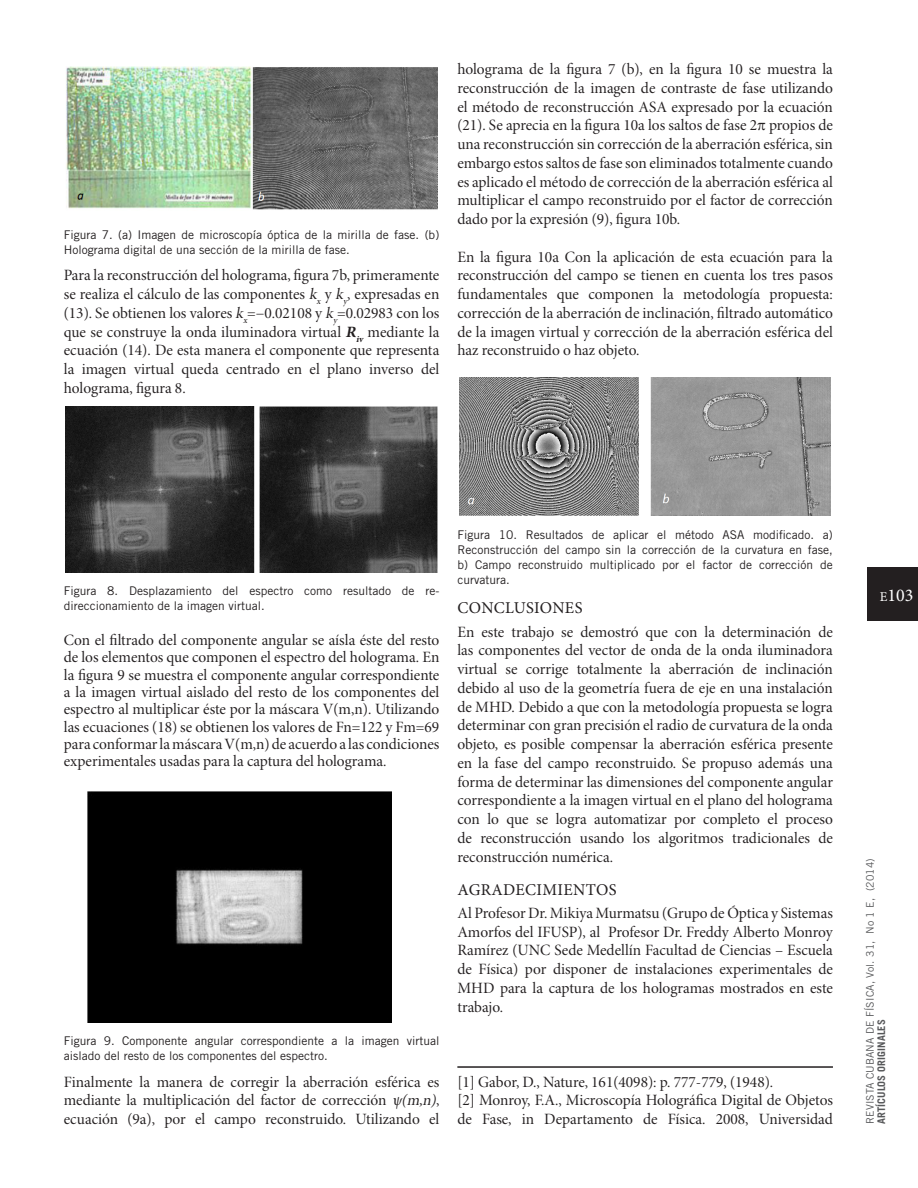
<style>
.page{position:relative;width:918px;height:1188px;background:#fff}
.page>*{position:absolute;margin:0;border:0;box-sizing:border-box;transform-origin:0 0}
.t1{font:18px "Minion Pro";color:#fff}
.SUBTÍTULO{font:16.5px "Minion Pro";letter-spacing:.02em;color:#231f20}
.TEXTO{font:15.75px/18.8px "Minion Pro Subh";color:#231f20;text-align:justify}
.PIE_DE_FOTO{font:15.75px/17.4px "Minion Pro Subh";color:#231f20;text-align:justify}
.PIE_DE_FOTO-2{font:12px/15px "Trade Gothic LT Std";color:#231f20}
.t2{font:10.5px "Trade Gothic LT";letter-spacing:.01em;color:#57585a}
.t3{font:700 10.5px "Trade Gothic LT";letter-spacing:.01em;color:#57585a}
.s1{font-style:italic}
.s2{font-family:"Minion Pro";font-weight:700;font-style:italic}
.s3{font-size:13.5px}
</style>
<div class="page">
<div style="left:867px;top:567px;width:51px;height:54px;background:#231f20"></div>
<img style="left:66px;top:67px;width:371px;height:143px">
<img style="left:66px;top:406px;width:371px;height:167px">
<img style="left:88px;top:791px;width:303px;height:231px">
<img style="left:460px;top:378px;width:370px;height:138px">
<hr style="left:457px;top:1066px;width:376px;height:2px;background:#231f20">
<p class="PIE_DE_FOTO-2" style="left:64px;top:227px;width:377px">Figura 7. (a) Imagen de microscopía óptica de la mirilla de fase. (b)<br>Holograma digital de una sección de la mirilla de fase.</p>
<p class="TEXTO" style="left:64px;top:266px;width:377px">Para la reconstrucción del holograma, figura 7b, primeramente se realiza el cálculo de las componentes <span class="s1">k</span><sub>x</sub> y <span class="s1">k</span><sub>y</sub>, expresadas en (13). Se obtienen los valores <span class="s1">k</span><sub>x</sub>=−0.02108 y <span class="s1">k</span><sub>y</sub>=0.02983 con los que se construye la onda iluminadora virtual <span class="s2">R</span><sub>iv</sub> mediante la ecuación (14). De esta manera el componente que representa la imagen virtual queda centrado en el plano inverso del holograma, figura 8.</p>
<p class="TEXTO" style="left:457px;top:60px;width:377px">holograma de la figura 7 (b), en la figura 10 se muestra la reconstrucción de la imagen de contraste de fase utilizando el método de reconstrucción ASA expresado por la ecuación (21). Se aprecia en la figura 10a los saltos de fase 2 propios de una reconstrucción sin corrección de la aberración esférica, sin embargo estos saltos de fase son eliminados totalmente cuando es aplicado el método de corrección de la aberración esférica al multiplicar el campo reconstruido por el factor de corrección dado por la expresión (9), figura 10b.</p>
<p class="TEXTO" style="left:457px;top:248px;width:377px">En la figura 10a Con la aplicación de esta ecuación para la reconstrucción del campo se tienen en cuenta los tres pasos fundamentales que componen la metodología propuesta: corrección de la aberración de inclinación, filtrado automático de la imagen virtual y corrección de la aberración esférica del haz reconstruido o haz objeto.</p>
<p class="PIE_DE_FOTO-2" style="left:64px;top:583px;width:377px">Figura 8. Desplazamiento del espectro como resultado de re&shy;direccionamiento de la imagen virtual.</p>
<p class="PIE_DE_FOTO" style="left:64px;top:632px;width:377px">Con el filtrado del componente angular se aísla éste del resto de los elementos que componen el espectro del holograma. En la figura 9 se muestra el componente angular correspondiente a la imagen virtual aislado del resto de los componentes del espectro al multiplicar éste por la máscara V(m,n). Utilizando las ecuaciones (18) se obtienen los valores de Fn=122 y Fm=69 para conformar la máscara V(m,n) de acuerdo a las condiciones experimentales usadas para la captura del holograma.</p>
<p class="PIE_DE_FOTO-2" style="left:64px;top:1033px;width:377px">Figura 9. Componente angular correspondiente a la imagen virtual aislado del resto de los componentes del espectro.</p>
<p class="TEXTO" style="left:64px;top:1073px;width:377px">Finalmente la manera de corregir la aberración esférica es mediante la multiplicación del factor de corrección <span class="s1">ψ(m,n)</span>, ecuación (9a), por el campo reconstruido. Utilizando el</p>
<p class="PIE_DE_FOTO-2" style="left:457px;top:527px;width:377px;text-align:justify">Figura 10. Resultados de aplicar el método ASA modificado. a)<br>Reconstrucción del campo sin la corrección de la curvatura en fase, b) Campo reconstruido multiplicado por el factor de corrección de curvatura.</p>
<p class="SUBTÍTULO" style="left:457px;top:597px;width:127px">CONCLUSIONES</p>
<p class="TEXTO" style="left:457px;top:623px;width:377px">En este trabajo se demostró que con la determinación de las componentes del vector de onda de la onda iluminadora virtual se corrige totalmente la aberración de inclinación debido al uso de la geometría fuera de eje en una instalación de MHD. Debido a que con la metodología propuesta se logra determinar con gran precisión el radio de curvatura de la onda objeto, es posible compensar la aberración esférica presente en la fase del campo reconstruido. Se propuso además una forma de determinar las dimensiones del componente angular correspondiente a la imagen virtual en el plano del holograma con lo que se logra automatizar por completo el proceso de reconstrucción usando los algoritmos tradicionales de reconstrucción numérica.</p>
<p class="SUBTÍTULO" style="left:457px;top:878px;width:161px">AGRADECIMIENTOS</p>
<p class="TEXTO" style="left:457px;top:904px;width:377px">Al Profesor Dr. Mikiya Murmatsu (Grupo de Óptica y Sistemas Amorfos del IFUSP), al Profesor Dr. Freddy Alberto Monroy Ramírez (UNC Sede Medellín Facultad de Ciencias – Escuela de Física) por disponer de instalaciones experimentales de MHD para la captura de los hologramas mostrados en este trabajo.</p>
<p class="TEXTO" style="left:457px;top:1073px;width:317px">[1] Gabor, D., Nature, 161(4098): p. 777-779, (1948).</p>
<p class="TEXTO" style="left:457px;top:1091px;width:377px">[2] Monroy, F.A., Microscopía Holográfica Digital de Objetos de Fase, in Departamento de Física. 2008, Universidad</p>
<p class="t1" style="left:880px;top:583px;width:35px"><span class="s3">E</span>103</p>
<p class="t2" style="left:864px;top:1124px;width:267px;rotate:-90deg">REVISTA CUBANA DE FÍSICA, Vol. 31, No 1 E, (2014)</p>
<p class="t3" style="left:875px;top:1124px;width:106px;rotate:-90deg">ARTÍCULOS ORIGINALES</p>
</div>
